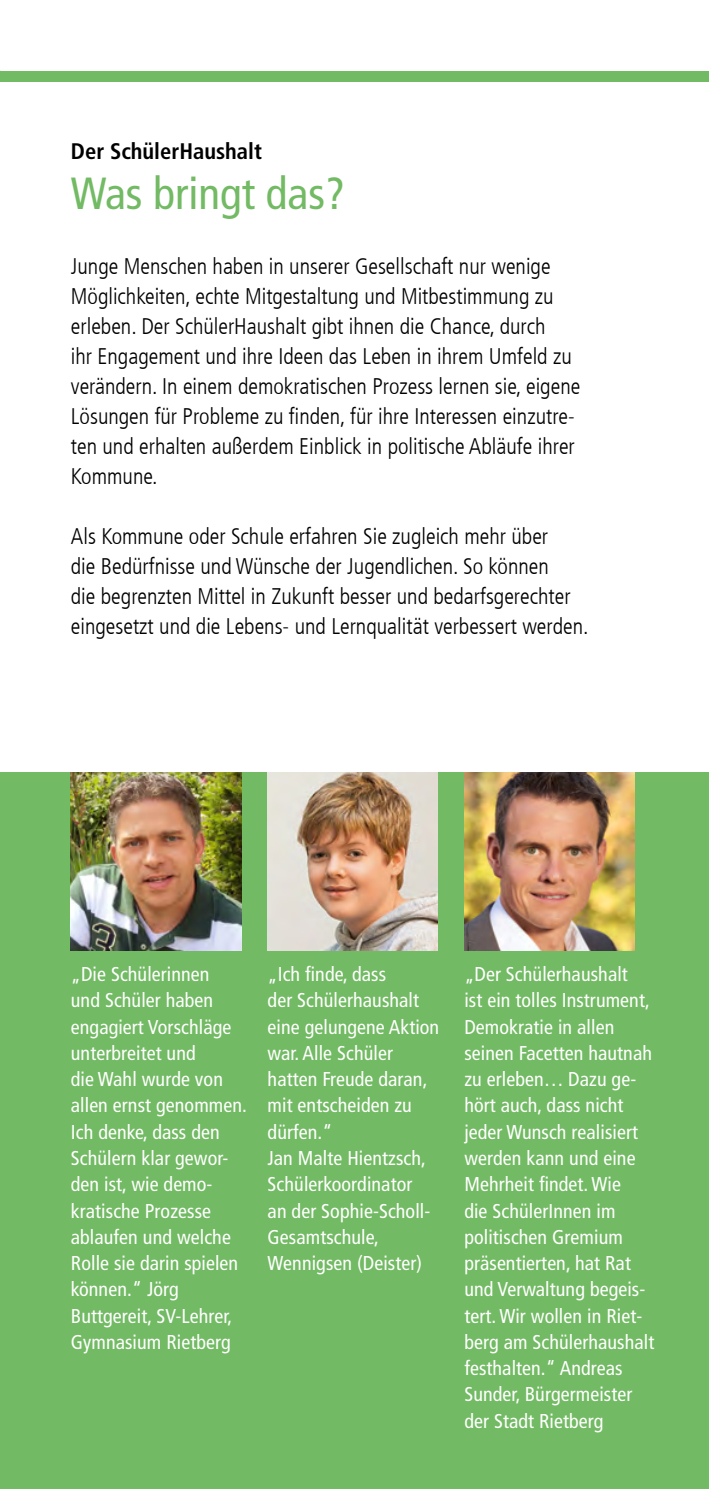
<style>
.page{position:relative;width:709px;height:1489px;background:#fff}
.page>*{position:absolute;margin:0;border:0;box-sizing:border-box;transform-origin:0 0}
.Head{font:condensed 45px "Frutiger LT Com";color:#72ba63}
.Fließ{font:300 condensed 22.5px/30px "Frutiger LT Com";color:#000}
.bold{font:700 condensed 22.5px "Frutiger LT Com";color:#000}
.Zitat{font:condensed 20px/26.2px "Frutiger LT Com";letter-spacing:.005em;color:#fff}
</style>
<div class="page">
<div style="left:0;top:772px;width:709px;height:716px;background:#72ba63"></div>
<div style="left:0;top:71px;width:709px;height:10px;background:#72ba63"></div>
<img style="left:71px;top:772px;width:170px;height:178px">
<img style="left:268px;top:772px;width:170px;height:178px">
<img style="left:464px;top:772px;width:170px;height:178px">
<p class="bold" style="left:71px;top:137px;width:192px">Der SchülerHaushalt</p>
<p class="Head" style="left:71px;top:167px;width:275px">Was bringt das?</p>
<p class="Fließ" style="left:71px;top:251px;width:511px">Junge Menschen haben in unserer Gesellschaft nur wenige Möglichkeiten, echte Mitgestaltung und Mitbestimmung zu erleben. Der SchülerHaushalt gibt ihnen die Chance, durch<br>ihr Engagement und ihre Ideen das Leben in ihrem Umfeld zu verändern. In einem demokratischen Prozess lernen sie, eigene Lösungen für Probleme zu finden, für ihre Interessen einzutre&shy;ten und erhalten außerdem Einblick in politische Abläufe ihrer Kommune.</p>
<p class="Fließ" style="left:71px;top:521px;width:519px">Als Kommune oder Schule erfahren Sie zugleich mehr über<br>die Bedürfnisse und Wünsche der Jugendlichen. So können<br>die begrenzten Mittel in Zukunft besser und bedarfsgerechter eingesetzt und die Lebens- und Lernqualität verbessert werden.</p>
<p class="Zitat" style="left:268px;top:961px;width:173px">„Ich finde, dass<br>der Schülerhaushalt eine gelungene Aktion war. Alle Schüler hatten Freude daran, mit entscheiden zu dürfen.“<br>Jan Malte Hientzsch,<br>Schülerkoordinator<br>an der Sophie-Scholl-<br>Gesamtschule,<br>Wennigsen (Deister)</p>
<p class="Zitat" style="left:71px;top:961px;width:178px">„Die Schülerinnen<br>und Schüler haben engagiert Vorschläge unterbreitet und<br>die Wahl wurde von allen ernst genommen.<br>Ich denke, dass den<br>Schülern klar gewor&shy;den ist, wie demo&shy;kratische Prozesse ablaufen und welche<br>Rolle sie darin spielen können.“ Jörg<br>Buttgereit, SV-Lehrer,<br>Gymnasium Rietberg</p>
<p class="Zitat" style="left:464px;top:961px;width:191px">„Der Schülerhaushalt<br>ist ein tolles Instrument,<br>Demokratie in allen seinen Facetten hautnah zu erleben… Dazu ge&shy;hört auch, dass nicht jeder Wunsch realisiert werden kann und eine<br>Mehrheit findet. Wie<br>die SchülerInnen im politischen Gremium präsentierten, hat Rat und Verwaltung begeis&shy;tert. Wir wollen in Riet&shy;berg am Schülerhaushalt festhalten.“ Andreas<br>Sunder, Bürgermeister der Stadt Rietberg</p>
</div>
